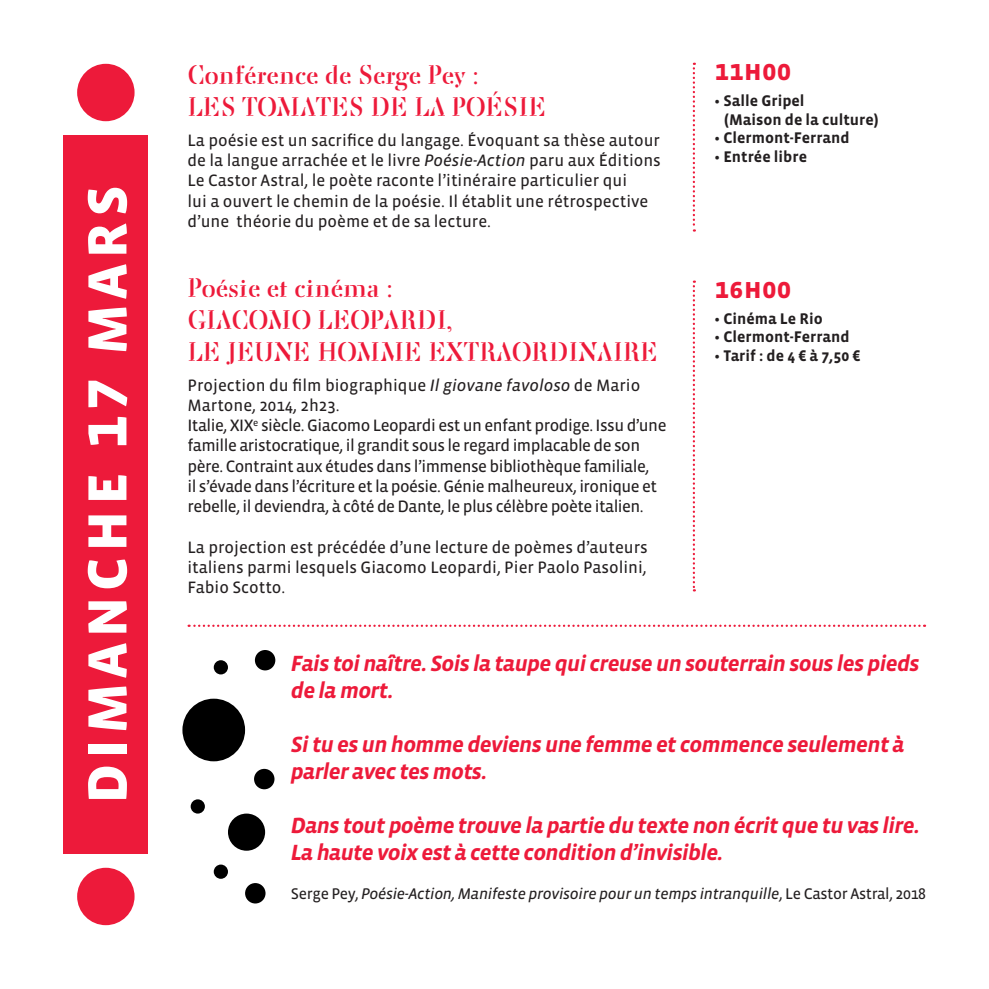
<style>
.page{position:relative;width:989px;height:989px;background:#fff}
.page>*{position:absolute;margin:0;border:0;box-sizing:border-box;transform-origin:0 0}
.t1{font:69.75px "Vista Sans SC Bold";letter-spacing:.05em;color:#fff}
.t2{font:29.25px "Vista Sans SC Bold";color:#ed1a3a}
.t3{font:27px/32.4px "Saluzzo";color:#ed1a3a}
.t4{font:italic 700 22.5px/27px "Vista Sans";letter-spacing:-.03em;color:#ed1a3a}
.t5{font:16.88px/20.2px "Vista Sans Reg";color:#231f20}
.t6{font:16.88px/20.2px "Vista Sans Reg";letter-spacing:-.03em;color:#231f20}
.t7{font:700 15.75px/18.9px "Vista Sans";color:#231f20}
.t8{font:italic 15.75px "Vista Sans Reg";letter-spacing:-.02em;color:#231f20}
.s1{font-style:italic}
.s2{font-style:normal}
</style>
<div class="page">
<div style="left:64px;top:135px;width:84px;height:719px;background:#ed1a3a"></div>
<div style="left:77px;top:64px;width:58px;height:57px;background:#ed1a3a;border-radius:50%"></div>
<div style="left:77px;top:867px;width:58px;height:58px;background:#ed1a3a;border-radius:50%"></div>
<svg style="left:692px;top:63px;width:3px;height:169px"></svg>
<svg style="left:692px;top:280px;width:3px;height:311px"></svg>
<svg style="left:189px;top:624px;width:736px;height:3px"></svg>
<div style="left:182px;top:698px;width:63px;height:63px;background:#000;border-radius:50%"></div>
<div style="left:228px;top:813px;width:37px;height:37px;background:#000;border-radius:50%"></div>
<div style="left:254px;top:769px;width:20px;height:20px;background:#000;border-radius:50%"></div>
<div style="left:191px;top:799px;width:14px;height:14px;background:#000;border-radius:50%"></div>
<div style="left:214px;top:660px;width:14px;height:14px;background:#000;border-radius:50%"></div>
<div style="left:214px;top:864px;width:14px;height:14px;background:#000;border-radius:50%"></div>
<div style="left:255px;top:650px;width:20px;height:20px;background:#000;border-radius:50%"></div>
<div style="left:245px;top:883px;width:20px;height:20px;background:#000;border-radius:50%"></div>
<h1 class="t1" style="left:67px;top:805px;width:622px;rotate:-90deg">dimanche 17 mars</h1>
<h3 class="t3" style="left:187px;top:58px;width:360px">Conférence de Serge Pey :<br>LES TOMATES DE LA POÉSIE</h3>
<p class="t5" style="left:187px;top:130px;width:475px">La poésie est un sacrifice du langage. Évoquant sa thèse autour de la langue arrachée et le livre <span class="s1">Poésie-Action</span> paru aux Éditions Le Castor Astral, le poète raconte l’itinéraire particulier qui<br>lui a ouvert le chemin de la poésie. Il établit une rétrospective d’une théorie du poème et de sa lecture.</p>
<h3 class="t3" style="left:187px;top:271px;width:472px">Poésie et cinéma :<br>GIACOMO LEOPARDI,<br>LE JEUNE HOMME EXTRAORDINAIRE</h3>
<p class="t6" style="left:187px;top:375px;width:480px">Projection du film biographique <span class="s1">Il giovane favoloso</span> de Mario Martone, 2014, 2h23.<br>Italie, XIX<sup>e</sup> siècle. Giacomo Leopardi est un enfant prodige. Issu d’une famille aristocratique, il grandit sous le regard implacable de son père. Contraint aux études dans l’immense bibliothèque familiale,<br>il s’évade dans l’écriture et la poésie. Génie malheureux, ironique et rebelle, il deviendra, à côté de Dante, le plus célèbre poète italien.</p>
<p class="t5" style="left:187px;top:537px;width:462px;text-align:justify">La projection est précédée d’une lecture de poèmes d’auteurs italiens parmi lesquels Giacomo Leopardi, Pier Paolo Pasolini, Fabio Scotto.</p>
<h2 class="t2" style="left:714px;top:55px;width:78px">11h00</h2>
<p class="t7" style="left:724px;top:91px;width:156px;text-indent:-10px">• Salle Gripel<br>(Maison de la culture)</p>
<p class="t7" style="left:714px;top:129px;width:136px">• Clermont-Ferrand</p>
<p class="t7" style="left:714px;top:148px;width:94px">• Entrée libre</p>
<h2 class="t2" style="left:714px;top:273px;width:78px">16h00</h2>
<p class="t7" style="left:714px;top:309px;width:110px">• Cinéma Le Rio</p>
<p class="t7" style="left:714px;top:328px;width:136px">• Clermont-Ferrand</p>
<p class="t7" style="left:714px;top:347px;width:147px">• Tarif : de 4 € à 7,50 €</p>
<h3 class="t4" style="left:291px;top:650px;width:630px">Fais toi naître. Sois la taupe qui creuse un souterrain sous les pieds de la mort.</h3>
<h3 class="t4" style="left:291px;top:731px;width:615px">Si tu es un homme deviens une femme et commence seulement à parler avec tes mots.</h3>
<h3 class="t4" style="left:291px;top:812px;width:630px">Dans tout poème trouve la partie du texte non écrit que tu vas lire.<br>La haute voix est à cette condition d’invisible.</h3>
<p class="t8" style="left:291px;top:885px;width:636px"><span class="s2">Serge Pey,</span> Poésie-Action, Manifeste provisoire pour un temps intranquille<span class="s2">, Le Castor Astral, 2018</span></p>
</div>
